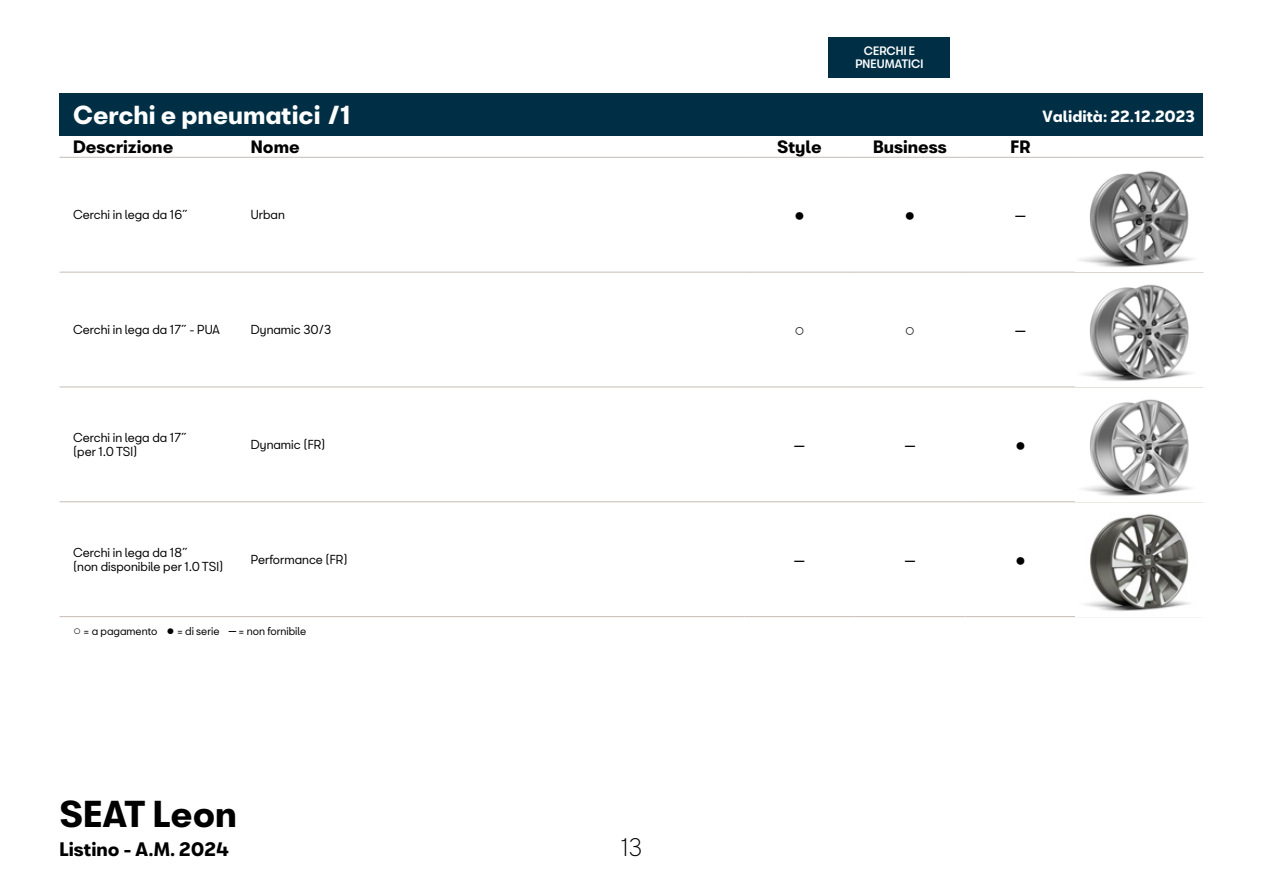
<style>
.page{position:relative;width:1263px;height:893px;background:#fff}
.page>*{position:absolute;margin:0;border:0;box-sizing:border-box;transform-origin:0 0}
.t1{font:700 34.5px "Seat Bcn";color:#000}
.t2{font:700 24px "Seat Bcn";color:#fff}
.t3{font:300 23.4px "Seat Bcn";color:#000}
.t4{font:700 18px "Seat Bcn";color:#000}
.t5{font:18px "Arial";color:#000}
.t6{font:700 16.5px "Seat Bcn";color:#000}
.t7{font:700 15px "SEATBCN";color:#fff}
.t8{font:12px/14.4px "Seat Bcn";color:#000}
.t9{font:500 11.25px/12.8px "Seat Bcn";color:#fff;text-align:center}
.t10{font:10.5px "Seat Bcn";color:#000}
.s1{font-family:"Seat Bcn"}
.s2{font-family:"Arial";font-size:13.5px}
</style>
<div class="page">
<div style="left:60px;top:94px;width:1143px;height:42px;background:#002f45"></div>
<hr style="left:60px;top:157px;width:191px;height:1px;background:#cdc3bb">
<hr style="left:251px;top:157px;width:493px;height:1px;background:#cdc3bb">
<hr style="left:744px;top:157px;width:111px;height:1px;background:#cdc3bb">
<hr style="left:855px;top:157px;width:110px;height:1px;background:#cdc3bb">
<hr style="left:965px;top:157px;width:111px;height:1px;background:#cdc3bb">
<hr style="left:1076px;top:157px;width:127px;height:1px;background:#cdc3bb">
<hr style="left:60px;top:272px;width:191px;height:1px;background:#cdc3bb">
<hr style="left:251px;top:272px;width:493px;height:1px;background:#cdc3bb">
<hr style="left:744px;top:272px;width:111px;height:1px;background:#cdc3bb">
<hr style="left:855px;top:272px;width:110px;height:1px;background:#cdc3bb">
<hr style="left:965px;top:272px;width:111px;height:1px;background:#cdc3bb">
<hr style="left:1076px;top:272px;width:127px;height:1px;background:#cdc3bb">
<hr style="left:60px;top:386px;width:191px;height:1px;background:#cdc3bb">
<hr style="left:251px;top:386px;width:493px;height:1px;background:#cdc3bb">
<hr style="left:744px;top:386px;width:111px;height:1px;background:#cdc3bb">
<hr style="left:855px;top:386px;width:110px;height:1px;background:#cdc3bb">
<hr style="left:965px;top:386px;width:111px;height:1px;background:#cdc3bb">
<hr style="left:1076px;top:386px;width:127px;height:1px;background:#cdc3bb">
<hr style="left:60px;top:501px;width:191px;height:1px;background:#cdc3bb">
<hr style="left:251px;top:501px;width:493px;height:1px;background:#cdc3bb">
<hr style="left:744px;top:501px;width:111px;height:1px;background:#cdc3bb">
<hr style="left:855px;top:501px;width:110px;height:1px;background:#cdc3bb">
<hr style="left:965px;top:501px;width:111px;height:1px;background:#cdc3bb">
<hr style="left:1076px;top:501px;width:127px;height:1px;background:#cdc3bb">
<hr style="left:60px;top:616px;width:191px;height:1px;background:#cdc3bb">
<hr style="left:251px;top:616px;width:493px;height:1px;background:#cdc3bb">
<hr style="left:744px;top:616px;width:111px;height:1px;background:#cdc3bb">
<hr style="left:855px;top:616px;width:110px;height:1px;background:#cdc3bb">
<hr style="left:965px;top:616px;width:111px;height:1px;background:#cdc3bb">
<hr style="left:1076px;top:616px;width:127px;height:1px;background:#cdc3bb">
<img style="left:1079px;top:171px;width:115px;height:96px">
<img style="left:1082px;top:284px;width:110px;height:97px">
<img style="left:1083px;top:399px;width:109px;height:97px">
<img style="left:1085px;top:514px;width:105px;height:97px">
<div style="left:828px;top:37px;width:122px;height:41px;background:#002f45"></div>
<p class="t9" style="left:855px;top:43px;width:70px">CERCHI E<br>PNEUMATICI</p>
<h2 class="t2" style="left:73px;top:93px;width:280px">Cerchi e pneumatici /1</h2>
<h3 class="t6" style="left:73px;top:132px;width:102px">Descrizione</h3>
<h3 class="t6" style="left:251px;top:132px;width:50px">Nome</h3>
<h3 class="t6" style="left:777px;top:132px;width:46px">Style</h3>
<h3 class="t6" style="left:873px;top:132px;width:75px">Business</h3>
<h3 class="t6" style="left:1010px;top:132px;width:21px">FR</h3>
<p class="t7" style="left:1042px;top:108px;width:154px"><span class="s1">Validità:</span> 22.12.2023</p>
<p class="t8" style="left:73px;top:206px;width:116px">Cerchi in lega da 16˝</p>
<p class="t8" style="left:251px;top:206px;width:36px">Urban</p>
<h3 class="t5" style="left:794px;top:205px;width:12px">●</h3>
<h3 class="t5" style="left:904px;top:205px;width:12px">●</h3>
<h3 class="t5" style="left:1015px;top:205px;width:12px">–</h3>
<p class="t8" style="left:73px;top:321px;width:148px">Cerchi in lega da 17˝ - PUA</p>
<p class="t8" style="left:251px;top:321px;width:82px">Dynamic 30/3</p>
<h3 class="t5" style="left:794px;top:319px;width:12px">○</h3>
<h3 class="t5" style="left:904px;top:319px;width:12px">○</h3>
<h3 class="t5" style="left:1015px;top:319px;width:12px">–</h3>
<p class="t8" style="left:73px;top:428px;width:115px">Cerchi in lega da 17˝ (per 1.0 TSI)</p>
<p class="t8" style="left:251px;top:435px;width:76px">Dynamic (FR)</p>
<h3 class="t5" style="left:794px;top:434px;width:12px">–</h3>
<h3 class="t5" style="left:905px;top:434px;width:12px">–</h3>
<h3 class="t5" style="left:1015px;top:434px;width:12px">●</h3>
<p class="t8" style="left:73px;top:543px;width:152px">Cerchi in lega da 18˝<br>(non disponibile per 1.0 TSI)</p>
<p class="t8" style="left:251px;top:550px;width:98px">Performance (FR)</p>
<h3 class="t5" style="left:794px;top:549px;width:12px">–</h3>
<h3 class="t5" style="left:905px;top:549px;width:12px">–</h3>
<h3 class="t5" style="left:1015px;top:549px;width:12px">●</h3>
<p class="t10" style="left:73px;top:622px;width:235px"><span class="s2">○</span> = a pagamento <span class="s2">●</span> = di serie <span class="s2">–</span> = non fornibile</p>
<h1 class="t1" style="left:60px;top:783px;width:179px">SEAT Leon</h1>
<h3 class="t4" style="left:60px;top:833px;width:171px">Listino - A.M. 2024</h3>
<h3 class="t3" style="left:621px;top:827px;width:23px">13</h3>
</div>
